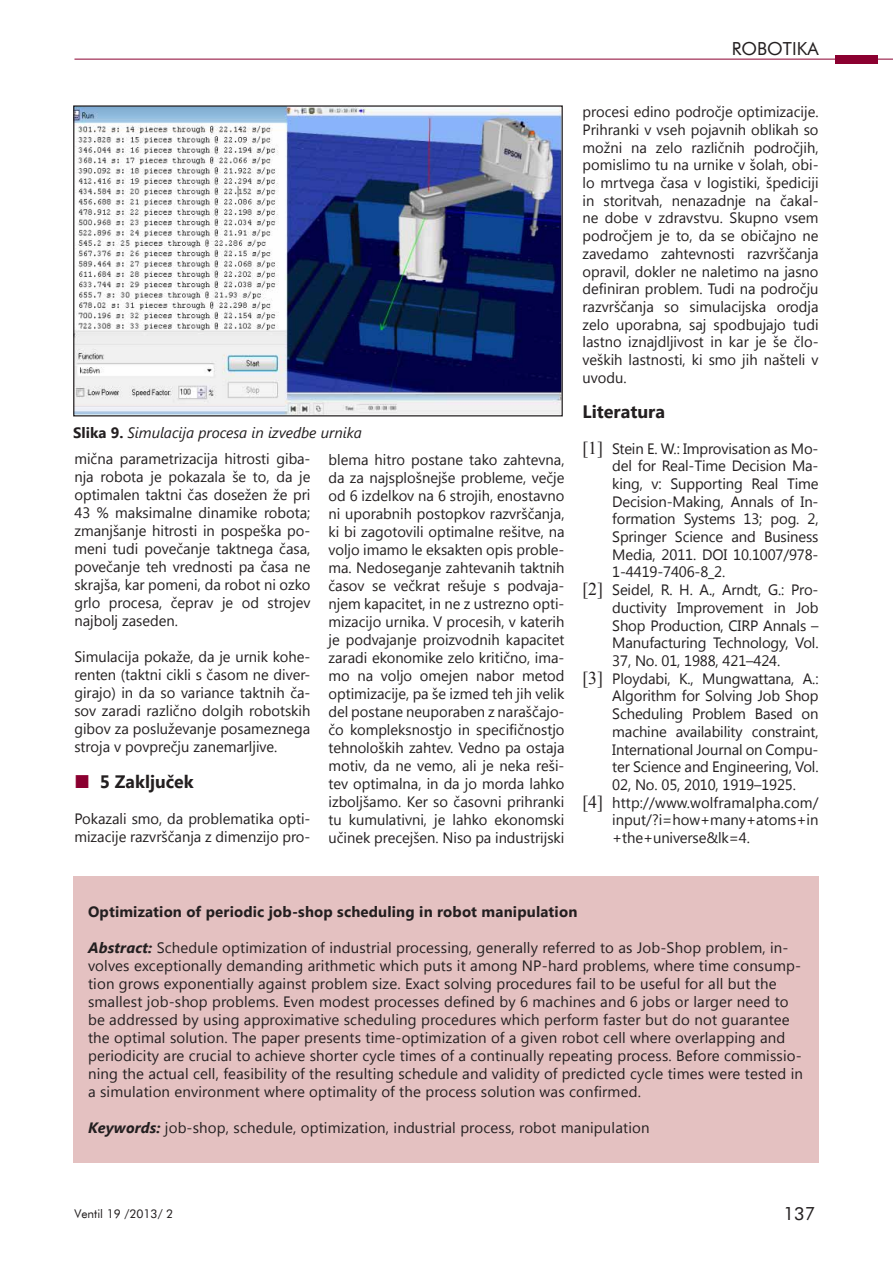
<style>
.page{position:relative;width:893px;height:1263px;background:#fff}
.page>*{position:absolute;margin:0;border:0;box-sizing:border-box;transform-origin:0 0}
.t1{font:700 18px "Segoe UI";color:#231f20}
.t2{font:18px "Futura BT";color:#231f20}
.t3{font:15px/18px "Segoe UI";color:#231f20;text-align:justify}
.t4{font:700 15px "Segoe UI";letter-spacing:.01em;color:#231f20}
.t5{font:italic 15px "Segoe UI";color:#231f20}
.t6{font:12px "Futura BT";color:#231f20}
.s1{font-weight:700;font-style:normal}
.s2{font-size:18.3px;color:#8b0030}
.s3{font-family:"Times New Roman";font-size:18px}
.s4{font-weight:700;font-style:italic}
</style>
<div class="page">
<hr style="left:74px;top:59px;width:819px;height:1px;background:#8b0030">
<div style="left:835px;top:55px;width:43px;height:8px;background:#8b0030"></div>
<div style="left:73px;top:876px;width:746px;height:286px;background:#e4c1c1"></div>
<img style="left:75px;top:107px;width:486px;height:307px">
<div style="left:73px;top:105px;width:490px;height:311px;border:1px solid #231f20"></div>
<p class="t2" style="left:732px;top:38px;width:88px">ROBOTIKA</p>
<p class="t5" style="left:73px;top:422px;width:290px"><span class="s1">Slika 9.</span> Simulacija procesa in izvedbe urnika</p>
<p class="t3" style="left:74px;top:449px;width:238px">mična parametrizacija hitrosti giba&shy;nja robota je pokazala še to, da je optimalen taktni čas dosežen že pri 43 % maksimalne dinamike robota; zmanjšanje hitrosti in pospeška po&shy;meni tudi povečanje taktnega časa, povečanje teh vrednosti pa časa ne skrajša, kar pomeni, da robot ni ozko grlo procesa, čeprav je od strojev najbolj zaseden.</p>
<p class="t3" style="left:74px;top:647px;width:238px">Simulacija pokaže, da je urnik kohe&shy;renten (taktni cikli s časom ne diver&shy;girajo) in da so variance taktnih ča&shy;sov zaradi različno dolgih robotskih gibov za posluževanje posameznega stroja v povprečju zanemarljive.</p>
<p class="t1" style="left:74px;top:769px;width:121px"><span class="s2">■</span> 5 Zaključek</p>
<p class="t3" style="left:74px;top:809px;width:238px">Pokazali smo, da problematika opti&shy;mizacije razvrščanja z dimenzijo pro-</p>
<p class="t3" style="left:328px;top:450px;width:238px">blema hitro postane tako zahtevna, da za najsplošnejše probleme, večje od 6 izdelkov na 6 strojih, enostavno ni uporabnih postopkov razvrščanja, ki bi zagotovili optimalne rešitve, na voljo imamo le eksakten opis proble&shy;ma. Nedoseganje zahtevanih taktnih časov se večkrat rešuje s podvaja&shy;njem kapacitet, in ne z ustrezno opti&shy;mizacijo urnika. V procesih, v katerih je podvajanje proizvodnih kapacitet zaradi ekonomike zelo kritično, ima&shy;mo na voljo omejen nabor metod optimizacije, pa še izmed teh jih velik del postane neuporaben z naraščajo&shy;čo kompleksnostjo in specifičnostjo tehnoloških zahtev. Vedno pa ostaja motiv, da ne vemo, ali je neka reši&shy;tev optimalna, in da jo morda lahko izboljšamo. Ker so časovni prihranki tu kumulativni, je lahko ekonomski učinek precejšen. Niso pa industrijski</p>
<p class="t3" style="left:582px;top:102px;width:238px">procesi edino področje optimizacije.<br>Prihranki v vseh pojavnih oblikah so možni na zelo različnih področjih, pomislimo tu na urnike v šolah, obi&shy;lo mrtvega časa v logistiki, špediciji in storitvah, nenazadnje na čakal&shy;ne dobe v zdravstvu. Skupno vsem področjem je to, da se običajno ne zavedamo zahtevnosti razvrščanja opravil, dokler ne naletimo na jasno definiran problem. Tudi na področju razvrščanja so simulacijska orodja zelo uporabna, saj spodbujajo tudi lastno iznajdljivost in kar je še člo&shy;veških lastnosti, ki smo jih našteli v uvodu.</p>
<p class="t1" style="left:582px;top:399px;width:84px">Literatura</p>
<p class="t3" style="left:582px;top:439px;width:238px"><span class="s3">[1]</span> Stein E. W.: Improvisation as Mo-</p>
<p class="t3" style="left:612px;top:456px;width:208px">del for Real-Time Decision Ma-</p>
<p class="t3" style="left:612px;top:474px;width:208px">king, v: Supporting Real Time</p>
<p class="t3" style="left:612px;top:492px;width:208px">Decision-Making, Annals of In-</p>
<p class="t3" style="left:612px;top:509px;width:208px">formation Systems 13; pog. 2,</p>
<p class="t3" style="left:612px;top:527px;width:208px">Springer Science and Business</p>
<p class="t3" style="left:612px;top:545px;width:208px">Media, 2011. DOI 10.1007/978-</p>
<p class="t3" style="left:612px;top:562px;width:115px">1-4419-7406-8_2.</p>
<p class="t3" style="left:582px;top:580px;width:238px"><span class="s3">[2]</span> Seidel, R. H. A., Arndt, G.: Pro-</p>
<p class="t3" style="left:612px;top:598px;width:208px">ductivity Improvement in Job</p>
<p class="t3" style="left:612px;top:616px;width:208px">Shop Production, CIRP Annals –</p>
<p class="t3" style="left:612px;top:633px;width:208px">Manufacturing Technology, Vol.</p>
<p class="t3" style="left:612px;top:651px;width:169px">37, No. 01, 1988, 421–424.</p>
<p class="t3" style="left:582px;top:669px;width:238px"><span class="s3">[3]</span> Ploydabi, K., Mungwattana, A.:</p>
<p class="t3" style="left:612px;top:686px;width:208px">Algorithm for Solving Job Shop</p>
<p class="t3" style="left:612px;top:704px;width:208px">Scheduling Problem Based on</p>
<p class="t3" style="left:612px;top:722px;width:208px">machine availability constraint,</p>
<p class="t3" style="left:612px;top:739px;width:208px">International Journal on Compu-</p>
<p class="t3" style="left:612px;top:757px;width:208px">ter Science and Engineering, Vol.</p>
<p class="t3" style="left:612px;top:775px;width:185px">02, No. 05, 2010, 1919–1925.</p>
<p class="t3" style="left:582px;top:793px;width:238px"><span class="s3">[4]</span> http://www.wolframalpha.com/</p>
<p class="t3" style="left:612px;top:810px;width:208px">input/?i=how+many+atoms+in</p>
<p class="t3" style="left:612px;top:828px;width:139px">+the+universe&amp;lk=4.</p>
<p class="t4" style="left:88px;top:900px;width:491px">Optimization of periodic job-shop scheduling in robot manipulation</p>
<p class="t3" style="left:88px;top:938px;width:717px;text-align:left"><span class="s4">Abstract:</span> Schedule optimization of industrial processing, generally referred to as Job-Shop problem, in&shy;volves exceptionally demanding arithmetic which puts it among NP-hard problems, where time consump&shy;tion grows exponentially against problem size. Exact solving procedures fail to be useful for all but the smallest job-shop problems. Even modest processes defined by 6 machines and 6 jobs or larger need to be addressed by using approximative scheduling procedures which perform faster but do not guarantee the optimal solution. The paper presents time-optimization of a given robot cell where overlapping and periodicity are crucial to achieve shorter cycle times of a continually repeating process. Before commissio&shy;ning the actual cell, feasibility of the resulting schedule and validity of predicted cycle times were tested in a simulation environment where optimality of the process solution was confirmed.</p>
<p class="t3" style="left:88px;top:1118px;width:563px"><span class="s4">Keywords:</span> job-shop, schedule, optimization, industrial process, robot manipulation</p>
<p class="t6" style="left:74px;top:1206px;width:100px">Ventil 19 /2013/ 2</p>
<p class="t2" style="left:783px;top:1203px;width:33px">137</p>
</div>
